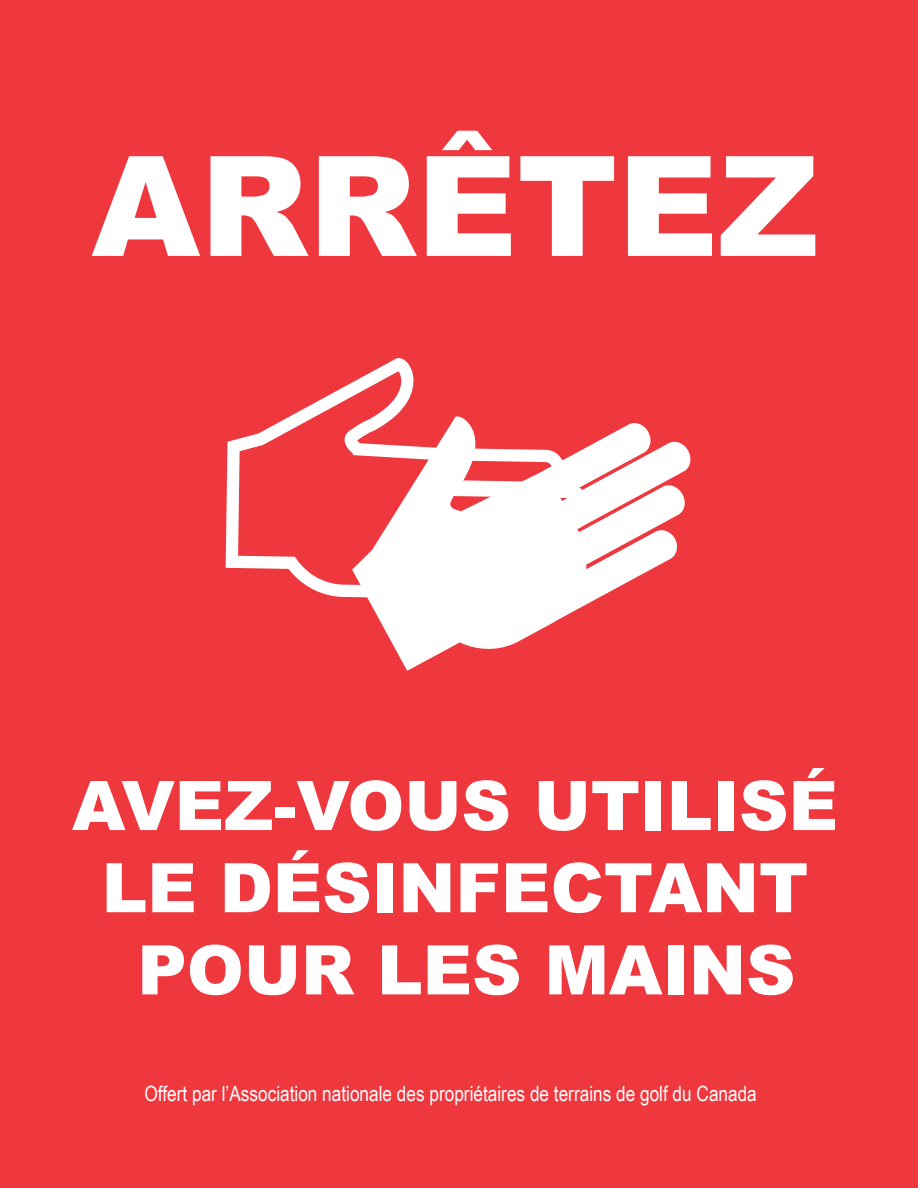
<style>
.page{position:relative;width:918px;height:1188px;background:#ef373e}
.page>*{position:absolute;margin:0;border:0;box-sizing:border-box;transform-origin:0 0}
.t1{font:900 139.35px "Arial";color:#fff}
.t2{font:900 68.55px/82.2px "Arial";color:#fff;text-align:center}
.t3{font:21px "Arial Narrow";color:#fff}
</style>
<div class="page">
<svg style="left:368px;top:423px;width:323px;height:248px"></svg>
<svg style="left:226px;top:358px;width:365px;height:242px"></svg>
<h1 class="t1" style="left:92px;top:105px;width:729px">ARRÊTEZ</h1>
<h2 class="t2" style="left:72px;top:762px;width:768px">AVEZ-VOUS UTILISÉ<br>LE DÉSINFECTANT<br>POUR LES MAINS</h2>
<p class="t3" style="left:145px;top:1078px;width:614px">Offert par l’Association nationale des propriétaires de terrains de golf du Canada</p>
</div>
